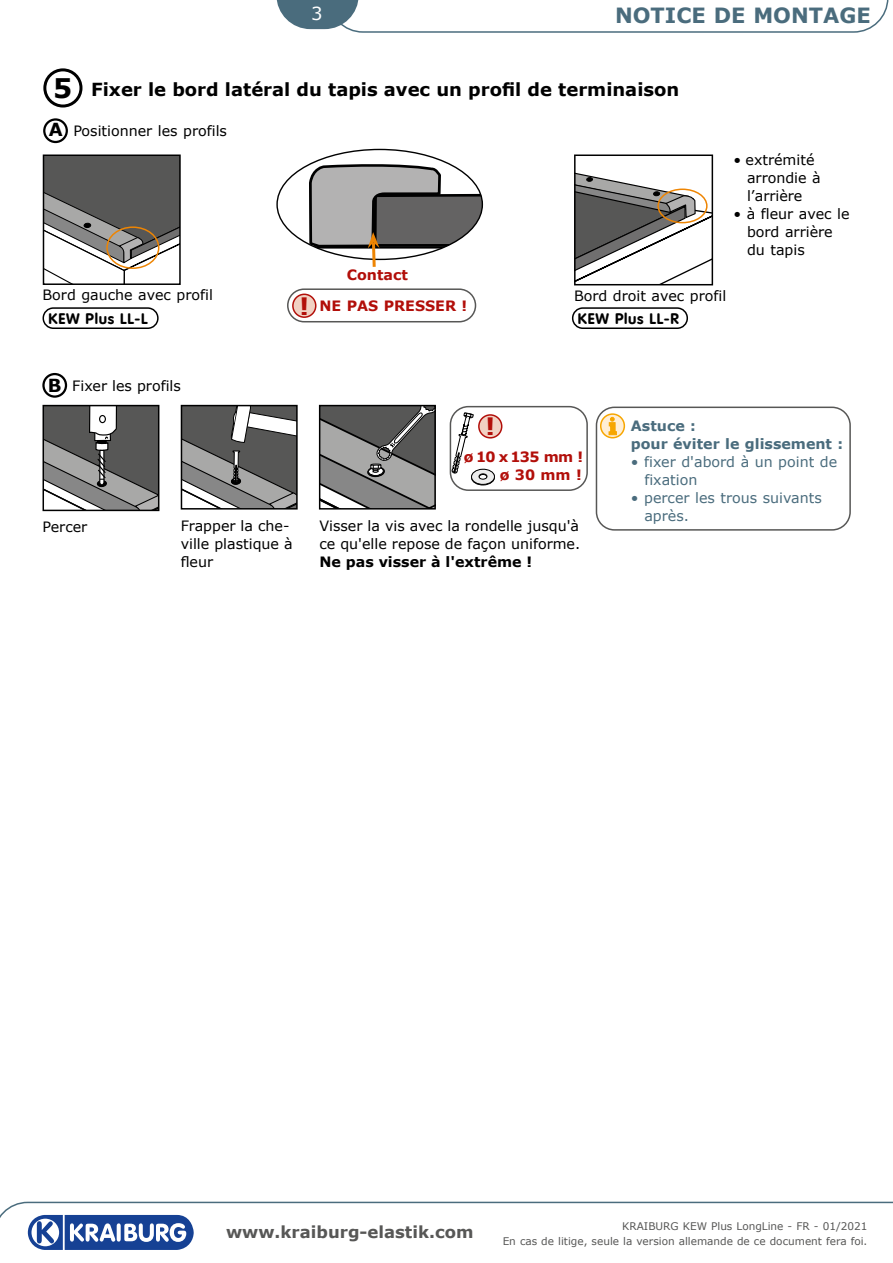
<style>
.page{position:relative;width:893px;height:1263px;background:#fff}
.page>*{position:absolute;margin:0;border:0;box-sizing:border-box;transform-origin:0 0}
.t1{font:700 27px "Verdana";color:#000}
.t2{font:700 24px "Verdana";color:#b20f0a}
.t3{font:700 21px "Verdana";color:#4a6c7d}
.t4{font:700 18px "Verdana";color:#000}
.t5{font:18px "Verdana";color:#fff}
.t6{font:700 16.5px "Verdana";color:#575756}
.t7{font:15px "VAG Rounded Bold";letter-spacing:.05em;color:#000}
.t8{font:14.25px/18px "Verdana";color:#000}
.t9{font:14.25px/18px "Verdana";color:#4a6c7d}
.t10{font:700 14.25px/18px "Verdana";color:#4a6c7d}
.t11{font:700 14.25px "Verdana";color:#000}
.t12{font:700 14.25px "Verdana";color:#b20f0a}
.t13{font:700 14.25px/18px "Verdana";letter-spacing:-.04em;color:#b20f0a;text-align:right}
.t14{font:10.5px "Verdana";color:#575756}
.s1{font-size:24px}
</style>
<div class="page">
<div style="left:596px;top:407px;width:255px;height:124px;border:2px solid #575756;border-radius:18px"></div>
<svg style="left:322px;top:408px;width:111px;height:99px;background:#7d7d7d"></svg>
<div style="left:319px;top:405px;width:117px;height:105px;border:2px solid #000"></div>
<svg style="left:184px;top:408px;width:111px;height:99px;background:#80807f"></svg>
<div style="left:181px;top:405px;width:117px;height:105px;border:2px solid #000"></div>
<svg style="left:46px;top:408px;width:110px;height:100px;background:#7c7c7c"></svg>
<div style="left:43px;top:405px;width:116px;height:106px;border:2px solid #000"></div>
<svg style="left:601px;top:414px;width:23px;height:24px"></svg>
<div style="left:600px;top:413px;width:25px;height:25px;border:2px solid #f7a600;border-radius:50%"></div>
<svg style="left:609px;top:417px;width:8px;height:18px"></svg>
<div style="left:450px;top:406px;width:138px;height:85px;border:2px solid #575756;border-radius:18px"></div>
<svg style="left:479px;top:415px;width:23px;height:23px"></svg>
<div style="left:478px;top:414px;width:24px;height:25px;border:2px solid #b20f0a;border-radius:50%"></div>
<svg style="left:451px;top:412px;width:44px;height:73px"></svg>
<div style="left:42px;top:373px;width:25px;height:25px;border:2px solid #000;border-radius:50%"></div>
<svg style="left:0;top:1202px;width:893px;height:16px"></svg>
<svg style="left:26px;top:1213px;width:169px;height:37px"></svg>
<svg style="left:46px;top:157px;width:132px;height:125px"></svg>
<div style="left:43px;top:154px;width:138px;height:131px;border:2px solid #000"></div>
<div style="left:43px;top:68px;width:39px;height:40px;border:3px solid #000;border-radius:50%"></div>
<hr style="left:277px;top:246px;width:205px;height:3px;background:#000">
<svg style="left:577px;top:173px;width:133px;height:109px"></svg>
<div style="left:574px;top:154px;width:139px;height:131px;border:2px solid #000"></div>
<div style="left:287px;top:288px;width:189px;height:34px;border:2px solid #575756;border-radius:16px"></div>
<div style="left:293px;top:294px;width:23px;height:23px;background:#f1d1c3;border-radius:50%"></div>
<div style="left:292px;top:294px;width:24px;height:24px;border:2px solid #b20f0a;border-radius:50%"></div>
<div style="left:43px;top:118px;width:25px;height:25px;border:2px solid #000;border-radius:50%"></div>
<div style="left:657px;top:189px;width:51px;height:34px;border:2px solid #ee8503;border-radius:50%"></div>
<div style="left:43px;top:307px;width:116px;height:22px;border:2px solid #000;border-radius:10px"></div>
<div style="left:572px;top:307px;width:116px;height:22px;border:2px solid #000;border-radius:10px"></div>
<svg style="left:308px;top:164px;width:174px;height:103px"></svg>
<div style="left:106px;top:226px;width:53px;height:43px;border:2px solid #ee8503;border-radius:50%"></div>
<svg style="left:276px;top:0;width:612px;height:33px"></svg>
<h1 class="t1" style="left:53px;top:69px;width:21px">5</h1>
<p class="t5" style="left:311px;top:1px;width:13px">3</p>
<h3 class="t3" style="left:615px;top:1px;width:257px">NOTICE DE MONTAGE</h3>
<p class="t4" style="left:91px;top:76px;width:590px">Fixer le bord latéral du tapis avec un profil de terminaison</p>
<p class="t4" style="left:49px;top:117px;width:15px">A</p>
<p class="t8" style="left:73px;top:122px;width:155px">Positionner les profils</p>
<p class="t12" style="left:347px;top:264px;width:63px">Contact</p>
<p class="t8" style="left:43px;top:286px;width:172px">Bord gauche avec profil</p>
<p class="t7" style="left:48px;top:310px;width:100px">KEW Plus LL-L</p>
<p class="t7" style="left:578px;top:310px;width:102px">KEW Plus LL-R</p>
<p class="t8" style="left:574px;top:287px;width:154px">Bord droit avec profil</p>
<p class="t12" style="left:299px;top:296px;width:169px"><span class="s1">!</span> NE PAS PRESSER !</p>
<p class="t8" style="left:747px;top:151px;width:75px;text-indent:-13px">• extrémité arrondie à l’arrière</p>
<p class="t8" style="left:747px;top:205px;width:104px;text-indent:-13px">• à fleur avec le bord arrière du tapis</p>
<p class="t4" style="left:48px;top:372px;width:15px">B</p>
<p class="t8" style="left:72px;top:377px;width:110px">Fixer les profils</p>
<h2 class="t2" style="left:485px;top:410px;width:11px">!</h2>
<p class="t13" style="left:464px;top:447px;width:121px">ø 10 x 135 mm ! ø 30 mm !</p>
<p class="t8" style="left:43px;top:517px;width:46px">Percer</p>
<p class="t8" style="left:181px;top:517px;width:113px">Frapper la che&shy;ville plastique à fleur</p>
<p class="t8" style="left:319px;top:517px;width:262px">Visser la vis avec la rondelle jusqu'à ce qu'elle repose de façon uniforme.</p>
<p class="t11" style="left:319px;top:552px;width:214px">Ne pas visser à l'extrême !</p>
<p class="t10" style="left:631px;top:416px;width:214px">Astuce :<br>pour éviter le glissement :</p>
<p class="t9" style="left:644px;top:452px;width:194px;text-indent:-13px">• fixer d'abord à un point de fixation</p>
<p class="t9" style="left:644px;top:488px;width:179px;text-indent:-13px">• percer les trous suivants après.</p>
<p class="t14" style="left:622px;top:1219px;width:247px">KRAIBURG KEW Plus LongLine - FR - 01/2021</p>
<p class="t6" style="left:226px;top:1221px;width:249px">www.kraiburg-elastik.com</p>
<p class="t14" style="left:503px;top:1234px;width:366px">En cas de litige, seule la version allemande de ce document fera foi.</p>
</div>
